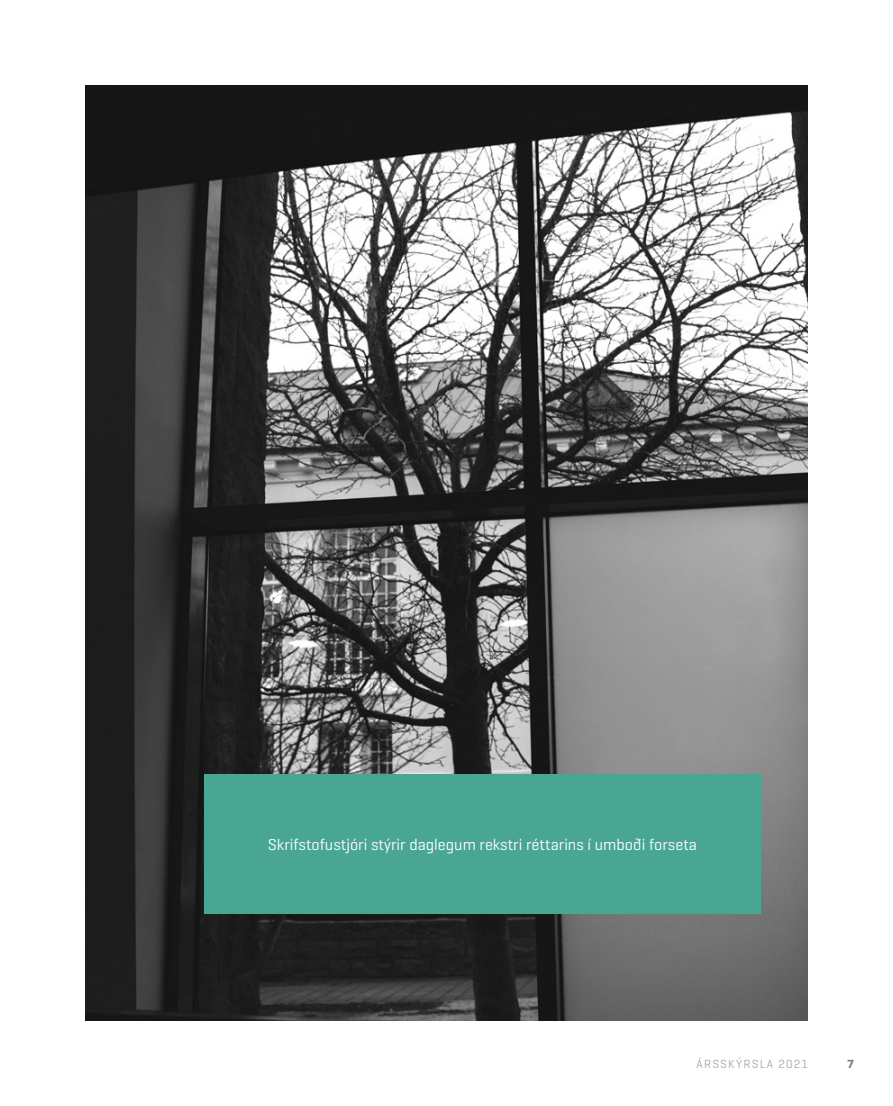
<style>
.page{position:relative;width:893px;height:1106px;background:#fff}
.page>*{position:absolute;margin:0;border:0;box-sizing:border-box;transform-origin:0 0}
.t1{font:16.05px "Geogrotesque";color:#fff}
.t2{font:12px "Geogrotesque";letter-spacing:.1em;color:#a8a9ad}
.t3{font:700 12px "Geogrotesque";color:#808285}
</style>
<div class="page">
<img style="left:85px;top:85px;width:723px;height:935px">
<div style="left:204px;top:774px;width:557px;height:139px;background:#48a693"></div>
<p class="t1" style="left:268px;top:834px;width:431px">Skrifstofustjóri stýrir daglegum rekstri réttarins í umboði forseta</p>
<p class="t2" style="left:696px;top:1056px;width:113px">ÁRSSKÝRSLA 2021</p>
<p class="t3" style="left:847px;top:1056px;width:8px">7</p>
</div>
